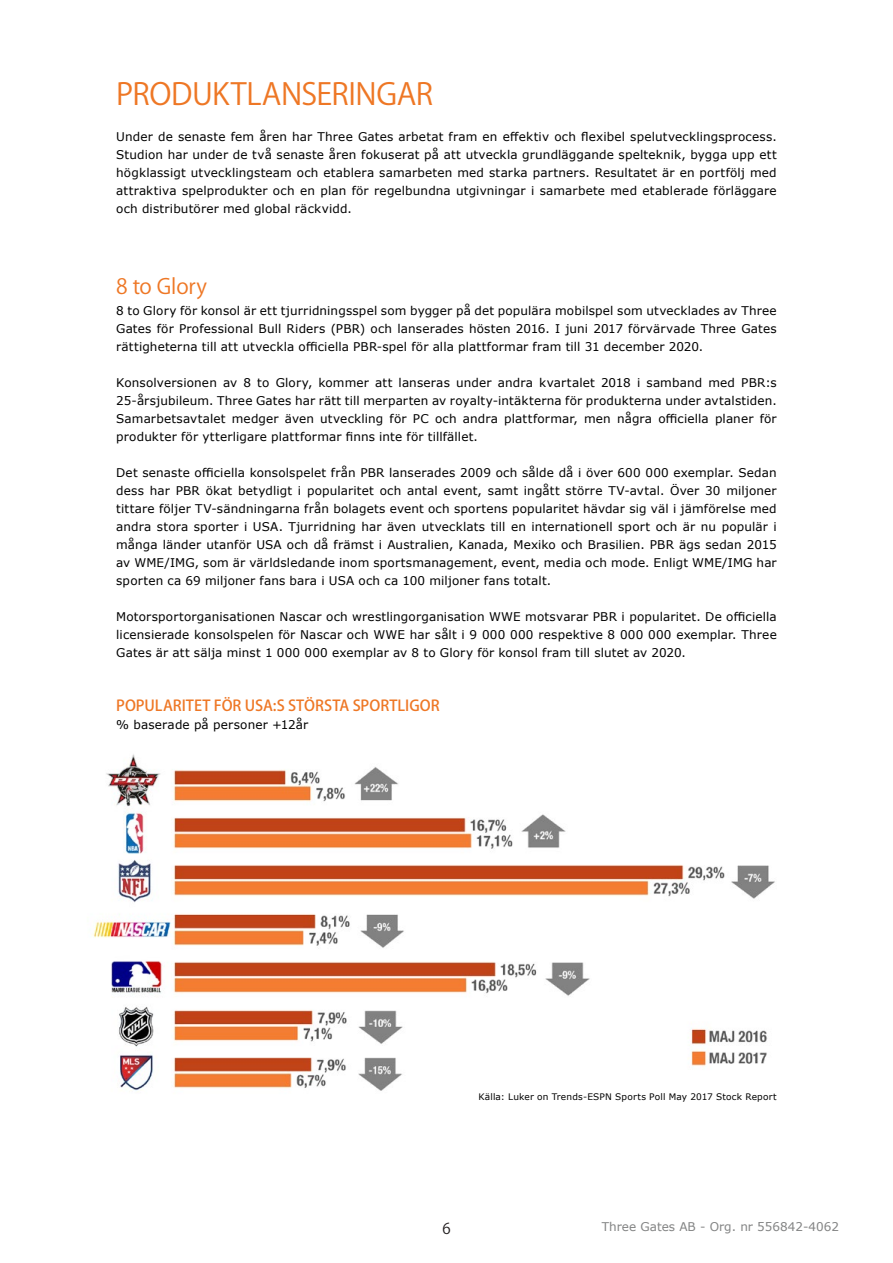
<style>
.page{position:relative;width:893px;height:1263px;background:#fff}
.page>*{position:absolute;margin:0;border:0;box-sizing:border-box;transform-origin:0 0}
.t1{font:30px "Koz Go Pr 6 N";letter-spacing:-.015em;color:#ee7725}
.t2{font:21px "Koz Go Pr 6 N";letter-spacing:-.005em;color:#ee7725}
.t3{font:500 15px "Koz Go Pr 6 N";color:#ee7725}
.t4{font:15px "Koz Go Pr 6 N";color:#231f20}
.t5{font:12px/18px "Verdana";letter-spacing:.015em;color:#000;text-align:justify}
.t6{font:12px "Verdana";color:#838484}
.t7{font:9px "Verdana";letter-spacing:.025em;color:#000}
</style>
<div class="page">
<img style="left:92px;top:754px;width:683px;height:338px">
<h1 class="t1" style="left:116px;top:77px;width:318px">PRODUKTLANSERINGAR</h1>
<p class="t5" style="left:116px;top:127px;width:662px">Under de senaste fem åren har Three Gates arbetat fram en effektiv och flexibel spelutvecklingsprocess.<br>Studion har under de två senaste åren fokuserat på att utveckla grundläggande spelteknik, bygga upp ett högklassigt utvecklingsteam och etablera samarbeten med starka partners. Resultatet är en portfölj med attraktiva spelprodukter och en plan för regelbundna utgivningar i samarbete med etablerade förläggare och distributörer med global räckvidd.</p>
<h2 class="t2" style="left:116px;top:275px;width:92px">8 to Glory</h2>
<p class="t5" style="left:116px;top:302px;width:662px">8 to Glory för konsol är ett tjurridningsspel som bygger på det populära mobilspel som utvecklades av Three Gates för Professional Bull Riders (PBR) och lanserades hösten 2016. I juni 2017 förvärvade Three Gates rättigheterna till att utveckla officiella PBR-spel för alla plattformar fram till 31 december 2020.</p>
<p class="t5" style="left:116px;top:374px;width:662px">Konsolversionen av 8 to Glory, kommer att lanseras under andra kvartalet 2018 i samband med PBR:s 25-årsjubileum. Three Gates har rätt till merparten av royalty-intäkterna för produkterna under avtalstiden.<br>Samarbetsavtalet medger även utveckling för PC och andra plattformar, men några officiella planer för produkter för ytterligare plattformar finns inte för tillfället.</p>
<p class="t5" style="left:116px;top:464px;width:662px">Det senaste officiella konsolspelet från PBR lanserades 2009 och sålde då i över 600 000 exemplar. Sedan dess har PBR ökat betydligt i popularitet och antal event, samt ingått större TV-avtal. Över 30 miljoner tittare följer TV-sändningarna från bolagets event och sportens popularitet hävdar sig väl i jämförelse med andra stora sporter i USA. Tjurridning har även utvecklats till en internationell sport och är nu populär i många länder utanför USA och då främst i Australien, Kanada, Mexiko och Brasilien. PBR ägs sedan 2015 av WME/IMG, som är världsledande inom sportsmanagement, event, media och mode. Enligt WME/IMG har sporten ca 69 miljoner fans bara i USA och ca 100 miljoner fans totalt.</p>
<p class="t5" style="left:116px;top:608px;width:662px">Motorsportorganisationen Nascar och wrestlingorganisation WWE motsvarar PBR i popularitet. De officiella licensierade konsolspelen för Nascar och WWE har sålt i 9 000 000 respektive 8 000 000 exemplar. Three Gates är att sälja minst 1 000 000 exemplar av 8 to Glory för konsol fram till slutet av 2020.</p>
<p class="t3" style="left:116px;top:697px;width:325px">POPULARITET FÖR USA:S STÖRSTA SPORTLIGOR</p>
<p class="t5" style="left:116px;top:716px;width:194px">% baserade på personer +12år</p>
<p class="t7" style="left:478px;top:1090px;width:300px">Källa: Luker on Trends-ESPN Sports Poll May 2017 Stock Report</p>
<p class="t4" style="left:442px;top:1220px;width:10px">6</p>
<p class="t6" style="left:602px;top:1218px;width:239px">Three Gates AB - Org. nr 556842-4062</p>
</div>
